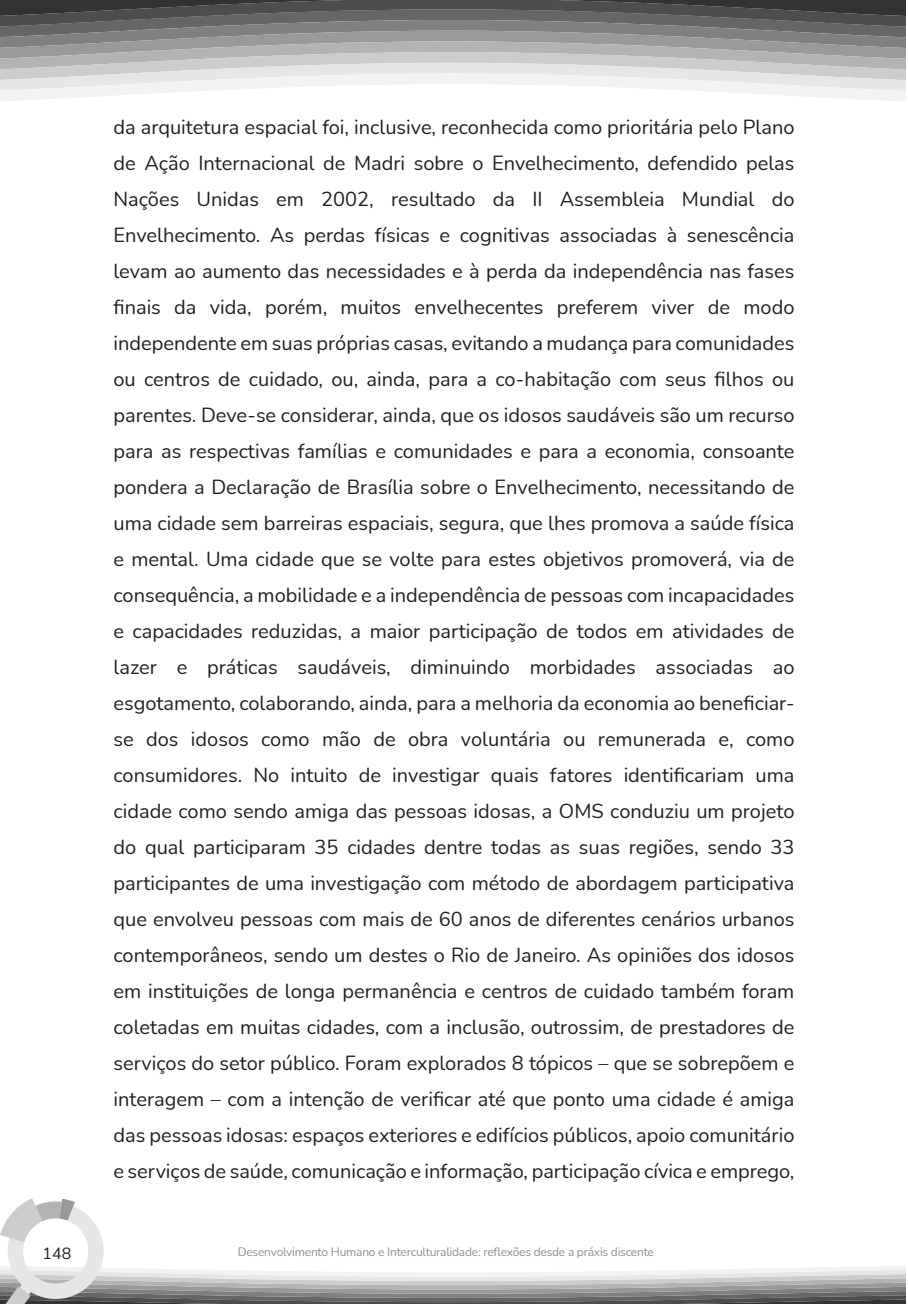
<style>
.page{position:relative;width:908px;height:1304px;background:#fff}
.page>*{position:absolute;margin:0;border:0;box-sizing:border-box;transform-origin:0 0}
.texto{font:20px/36px "Nunito";color:#231f20;text-align:justify}
.t1{font:16px "Nunito";color:#231f20}
.t2{font:12px "Nunito";letter-spacing:-.02em;color:#8d9091}
</style>
<div class="page">
<svg style="left:0;top:0;width:904px;height:101px"></svg>
<svg style="left:0;top:1198px;width:904px;height:105px"></svg>
<p class="texto" style="left:113px;top:108px;width:682px">da arquitetura espacial foi, inclusive, reconhecida como prioritária pelo Plano de Ação Internacional de Madri sobre o Envelhecimento, defendido pelas Nações Unidas em 2002, resultado da II Assembleia Mundial do Envelhecimento. As perdas físicas e cognitivas associadas à senescência levam ao aumento das necessidades e à perda da independência nas fases finais da vida, porém, muitos envelhecentes preferem viver de modo independente em suas próprias casas, evitando a mudança para comunidades ou centros de cuidado, ou, ainda, para a co-habitação com seus filhos ou parentes. Deve-se considerar, ainda, que os idosos saudáveis são um recurso para as respectivas famílias e comunidades e para a economia, consoante pondera a Declaração de Brasília sobre o Envelhecimento, necessitando de uma cidade sem barreiras espaciais, segura, que lhes promova a saúde física e mental. Uma cidade que se volte para estes objetivos promoverá, via de consequência, a mobilidade e a independência de pessoas com incapacidades e capacidades reduzidas, a maior participação de todos em atividades de lazer e práticas saudáveis, diminuindo morbidades associadas ao esgotamento, colaborando, ainda, para a melhoria da economia ao beneficiar&shy;se dos idosos como mão de obra voluntária ou remunerada e, como consumidores. No intuito de investigar quais fatores identificariam uma cidade como sendo amiga das pessoas idosas, a OMS conduziu um projeto do qual participaram 35 cidades dentre todas as suas regiões, sendo 33 participantes de uma investigação com método de abordagem participativa que envolveu pessoas com mais de 60 anos de diferentes cenários urbanos contemporâneos, sendo um destes o Rio de Janeiro. As opiniões dos idosos em instituições de longa permanência e centros de cuidado também foram coletadas em muitas cidades, com a inclusão, outrossim, de prestadores de serviços do setor público. Foram explorados 8 tópicos – que se sobrepõem e interagem – com a intenção de verificar até que ponto uma cidade é amiga das pessoas idosas: espaços exteriores e edifícios públicos, apoio comunitário e serviços de saúde, comunicação e informação, participação cívica e emprego,</p>
<p class="t1" style="left:43px;top:1242px;width:30px">148</p>
<p class="t2" style="left:238px;top:1244px;width:417px">Desenvolvimento Humano e Interculturalidade: reflexões desde a práxis discente</p>
</div>
